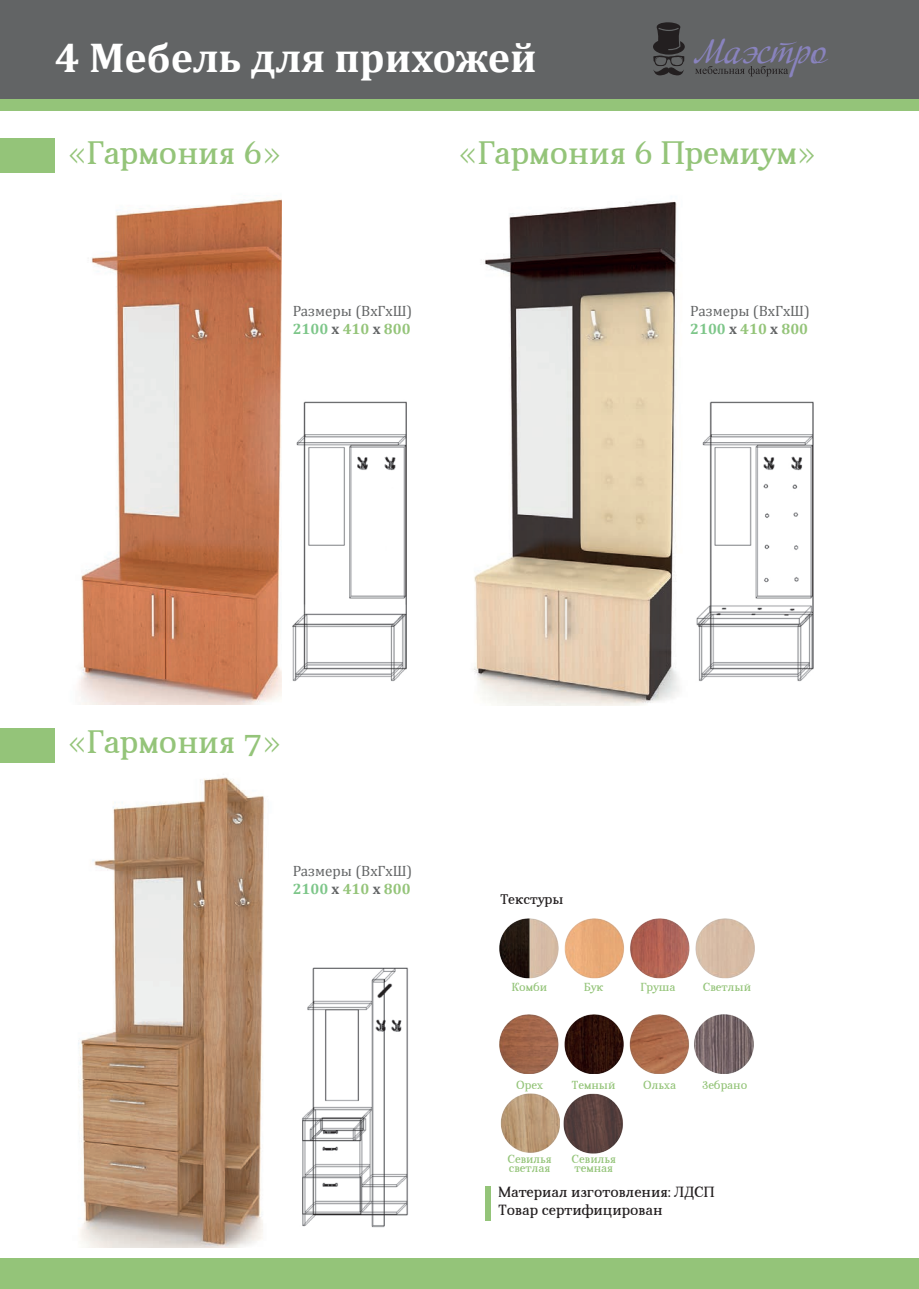
<style>
.page{position:relative;width:919px;height:1289px;background:#fff}
.page>*{position:absolute;margin:0;border:0;box-sizing:border-box;transform-origin:0 0}
.t1{font:700 42px "Cambria";color:#fff}
.t2{font:35.7px "Adventure";color:#8983be}
.t3{font:33px "Aver";color:#94c479}
.t4{font:15px/18px "Cambria";color:#626465}
.t5{font:15px/18px "Aver";color:#231f20}
.t6{font:14.25px "Aver";color:#231f20}
.t7{font:11.85px/9px "Aver";color:#94c479}
.s1{font-weight:700;color:#7dc689}
.s2{font-weight:700}
.s3{font-weight:700;color:#94c479}
</style>
<div class="page">
<div style="left:906px;top:0;width:12px;height:100px;background:#626465"></div>
<div style="left:906px;top:100px;width:12px;height:11px;background:#94c479"></div>
<div style="left:906px;top:1258px;width:12px;height:30px;background:#94c479"></div>
<img style="left:302px;top:967px;width:106px;height:261px">
<div style="left:0;top:0;width:906px;height:100px;background:#626465"></div>
<div style="left:0;top:100px;width:906px;height:11px;background:#94c479"></div>
<div style="left:0;top:139px;width:55px;height:34px;background:#94c479"></div>
<div style="left:0;top:728px;width:55px;height:34px;background:#94c479"></div>
<div style="left:0;top:1258px;width:906px;height:30px;background:#94c479"></div>
<img style="left:78px;top:777px;width:186px;height:470px">
<img style="left:292px;top:401px;width:115px;height:281px">
<img style="left:474px;top:201px;width:205px;height:504px">
<div style="left:485px;top:1185px;width:6px;height:35px;background:#94c479"></div>
<svg style="left:653px;top:22px;width:31px;height:54px"></svg>
<svg style="left:695px;top:66px;width:93px;height:10px"></svg>
<img style="left:79px;top:199px;width:203px;height:505px">
<img style="left:696px;top:401px;width:118px;height:281px">
<img style="left:499px;top:1014px;width:190px;height:59px">
<img style="left:499px;top:918px;width:256px;height:60px">
<img style="left:694px;top:1014px;width:60px;height:59px">
<img style="left:500px;top:1093px;width:51px;height:60px">
<img style="left:551px;top:1093px;width:72px;height:61px">
<h1 class="t1" style="left:55px;top:28px;width:483px">4 Мебель для прихожей</h1>
<h2 class="t2" style="left:694px;top:30px;width:134px">Маэстро</h2>
<h3 class="t3" style="left:69px;top:135px;width:213px">«Гармония 6»</h3>
<h3 class="t3" style="left:459px;top:135px;width:357px">«Гармония 6 Премиум»</h3>
<p class="t4" style="left:293px;top:301px;width:121px">Размеры (ВхГхШ)<br><span class="s1">2100</span> <span class="s2">х</span> <span class="s3">410</span> <span class="s2">х</span> <span class="s3">800</span></p>
<p class="t4" style="left:690px;top:301px;width:121px">Размеры (ВхГхШ)<br><span class="s1">2100</span> <span class="s2">х</span> <span class="s3">410</span> <span class="s2">х</span> <span class="s3">800</span></p>
<h3 class="t3" style="left:69px;top:724px;width:213px">«Гармония 7»</h3>
<p class="t4" style="left:293px;top:861px;width:121px">Размеры (ВхГхШ)<br><span class="s1">2100</span> <span class="s2">х</span> <span class="s3">410</span> <span class="s2">х</span> <span class="s3">800</span></p>
<p class="t6" style="left:500px;top:891px;width:65px">Текстуры</p>
<p class="t7" style="left:511px;top:982px;width:37px">Комби</p>
<p class="t7" style="left:584px;top:982px;width:21px">Бук</p>
<p class="t7" style="left:640px;top:982px;width:36px">Груша</p>
<p class="t7" style="left:702px;top:982px;width:50px">Светлый</p>
<p class="t7" style="left:516px;top:1080px;width:28px">Орех</p>
<p class="t7" style="left:572px;top:1080px;width:45px">Темный</p>
<p class="t7" style="left:507px;top:1154px;width:46px">Севилья светлая</p>
<p class="t7" style="left:571px;top:1154px;width:46px">Севилья темная</p>
<p class="t7" style="left:643px;top:1080px;width:34px">Ольха</p>
<p class="t7" style="left:702px;top:1080px;width:47px">Зебрано</p>
<p class="t5" style="left:498px;top:1182px;width:217px">Материал изготовления: ЛДСП<br>Товар сертифицирован</p>
</div>
